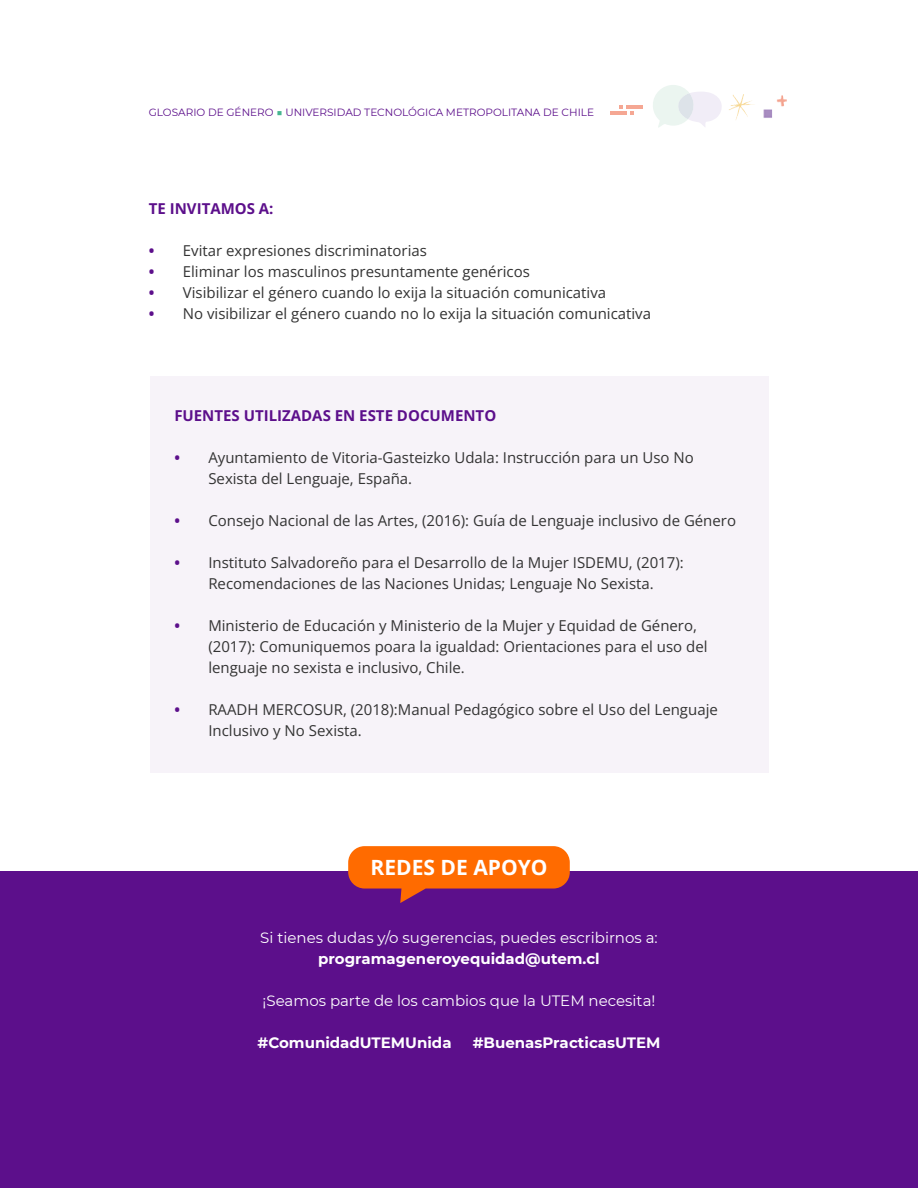
<style>
.page{position:relative;width:918px;height:1188px;background:#fff}
.page>*{position:absolute;margin:0;border:0;box-sizing:border-box;transform-origin:0 0}
.t1{font:700 21px "Open Sans";color:#fff}
.t2{font:15px/21px "Open Sans";color:#333}
.t3{font:15px "Montserrat";color:#fff}
.t4{font:700 15px "Montserrat";color:#fff}
.t5{font:700 15px "Open Sans";color:#5c0f8b}
.t6{font:700 15px "Open Sans";color:#5c0f8b}
.t7{font:10.5px "Montserrat";color:#5c0f8b}
.s1{color:#47b590}
.s2{font-weight:700;color:#5c0f8b}
</style>
<div class="page">
<svg style="left:653px;top:85px;width:69px;height:43px"></svg>
<hr style="left:626px;top:105px;width:16px;height:4px;background:#f5a793">
<svg style="left:619px;top:105px;width:4px;height:4px"></svg>
<hr style="left:610px;top:112px;width:16px;height:3px;background:#f5a793">
<svg style="left:630px;top:112px;width:4px;height:3px"></svg>
<svg style="left:732px;top:95px;width:11px;height:9px"></svg>
<div style="left:150px;top:376px;width:618px;height:397px;background:#f7f3f9"></div>
<div style="left:0;top:871px;width:918px;height:317px;background:#5c0f8b"></div>
<svg style="left:348px;top:846px;width:222px;height:57px"></svg>
<p class="t7" style="left:149px;top:106px;width:447px">GLOSARIO DE GÉNERO <span class="s1">■</span> UNIVERSIDAD TECNOLÓGICA METROPOLITANA DE CHILE</p>
<p class="t6" style="left:149px;top:198px;width:126px">TE INVITAMOS A:</p>
<p class="t2" style="left:149px;top:239px;width:280px"><span class="s2">•</span> Evitar expresiones discriminatorias</p>
<p class="t2" style="left:149px;top:260px;width:383px"><span class="s2">•</span> Eliminar los masculinos presuntamente genéricos</p>
<p class="t2" style="left:149px;top:281px;width:459px"><span class="s2">•</span> Visibilizar el género cuando lo exija la situación comunicativa</p>
<p class="t2" style="left:149px;top:302px;width:504px"><span class="s2">•</span> No visibilizar el género cuando no lo exija la situación comunicativa</p>
<p class="t5" style="left:174px;top:405px;width:323px">FUENTES UTILIZADAS EN ESTE DOCUMENTO</p>
<p class="t2" style="left:208px;top:447px;width:487px;text-indent:-34px"><span class="s2">•</span> Ayuntamiento de Vitoria-Gasteizko Udala: Instrucción para un Uso No<br>Sexista del Lenguaje, España.</p>
<p class="t2" style="left:174px;top:510px;width:563px"><span class="s2">•</span> Consejo Nacional de las Artes, (2016): Guía de Lenguaje inclusivo de Género</p>
<p class="t2" style="left:174px;top:552px;width:511px;text-align:center"><span class="s2">•</span> Instituto Salvadoreño para el Desarrollo de la Mujer ISDEMU, (2017):<br>Recomendaciones de las Naciones Unidas; Lenguaje No Sexista.</p>
<p class="t2" style="left:208px;top:615px;width:501px;text-indent:-34px"><span class="s2">•</span> Ministerio de Educación y Ministerio de la Mujer y Equidad de Género, (2017): Comuniquemos poara la igualdad: Orientaciones para el uso del lenguaje no sexista e inclusivo, Chile.</p>
<p class="t2" style="left:208px;top:699px;width:511px;text-indent:-34px"><span class="s2">•</span> RAADH MERCOSUR, (2018):Manual Pedagógico sobre el Uso del Lenguaje<br>Inclusivo y No Sexista.</p>
<h1 class="t1" style="left:371px;top:853px;width:178px">REDES DE APOYO</h1>
<p class="t3" style="left:260px;top:928px;width:399px">Si tienes dudas y/o sugerencias, puedes escribirnos a:</p>
<p class="t4" style="left:318px;top:948px;width:283px">programageneroyequidad@utem.cl</p>
<p class="t3" style="left:263px;top:991px;width:394px">¡Seamos parte de los cambios que la UTEM necesita!</p>
<p class="t4" style="left:258px;top:1032px;width:195px">#ComunidadUTEMUnida</p>
<p class="t4" style="left:473px;top:1032px;width:189px">#BuenasPracticasUTEM</p>
</div>
